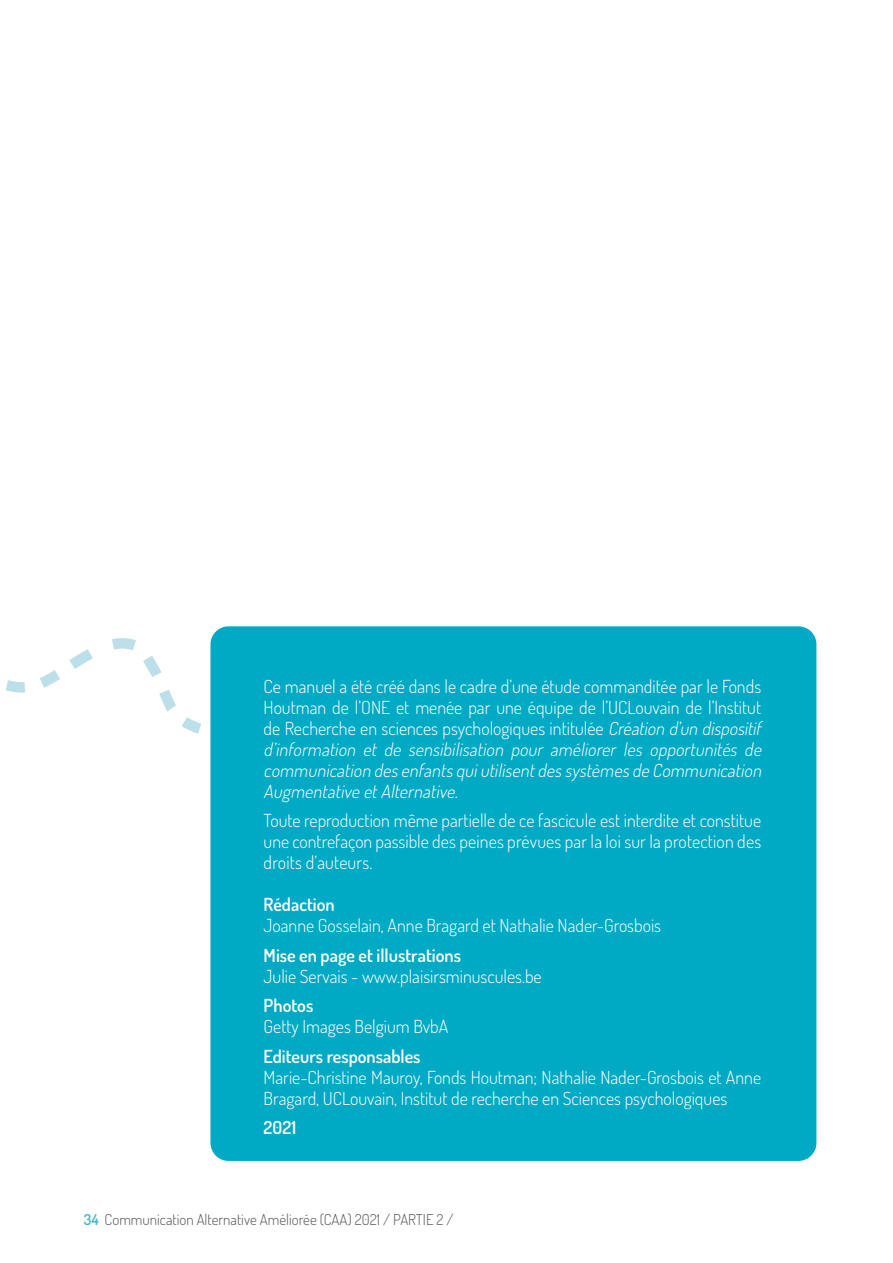
<style>
.page{position:relative;width:893px;height:1263px;background:#fff}
.page>*{position:absolute;margin:0;border:0;box-sizing:border-box;transform-origin:0 0}
.t1{font:300 18px/21px "Dosis";color:#fff;text-align:justify}
.t2{font:italic 300 18px/21px "Dosis";color:#fff}
.t3{font:600 18px "Dosis";color:#fff}
.t4{font:300 15px "Dosis";color:#57585a}
.s1{font-style:normal}
.s2{font-weight:600;color:#43b7cd}
</style>
<div class="page">
<svg style="left:6px;top:638px;width:195px;height:96px"></svg>
<div style="left:210px;top:626px;width:606px;height:535px;background:#00aac4;border-radius:18px"></div>
<p class="t2" style="left:264px;top:675px;width:503px"><span class="s1">Ce manuel a été créé dans le cadre d’une étude commanditée par le Fonds Houtman de l’ONE et menée par une équipe de l’UCLouvain de l’Institut de Recherche en sciences psychologiques intitulée</span> Création d’un dispositif d’information et de sensibilisation pour améliorer les opportunités de communication desenfantsquiutilisentdessystèmesde Communication Augmentative etAlternative.</p>
<p class="t1" style="left:264px;top:809px;width:499px">Toute reproduction même partielle de ce fascicule est interdite et constitue une contrefaçon passible des peines prévues par la loi sur la protection des droits d’auteurs.</p>
<p class="t3" style="left:264px;top:893px;width:73px">Rédaction</p>
<p class="t1" style="left:264px;top:915px;width:399px">Joanne Gosselain, Anne Bragard et Nathalie Nader-Grosbois</p>
<p class="t3" style="left:264px;top:943px;width:199px">Mise en page et illustrations</p>
<p class="t1" style="left:264px;top:965px;width:280px">Julie Servais - www.plaisirsminuscules.be</p>
<p class="t3" style="left:264px;top:994px;width:51px">Photos</p>
<p class="t1" style="left:264px;top:1016px;width:186px">Getty Images Belgium BvbA</p>
<p class="t3" style="left:264px;top:1044px;width:158px">Editeurs responsables</p>
<p class="t1" style="left:264px;top:1066px;width:499px">Marie-Christine Mauroy, Fonds Houtman; Nathalie Nader-Grosbois et Anne<br>Bragard, UCLouvain, Institut de recherche en Sciences psychologiques</p>
<p class="t3" style="left:264px;top:1116px;width:34px">2021</p>
<p class="t4" style="left:84px;top:1210px;width:371px"><span class="s2">34</span> Communication Alternative Améliorée (CAA) 2021 / PARTIE 2 /</p>
</div>
